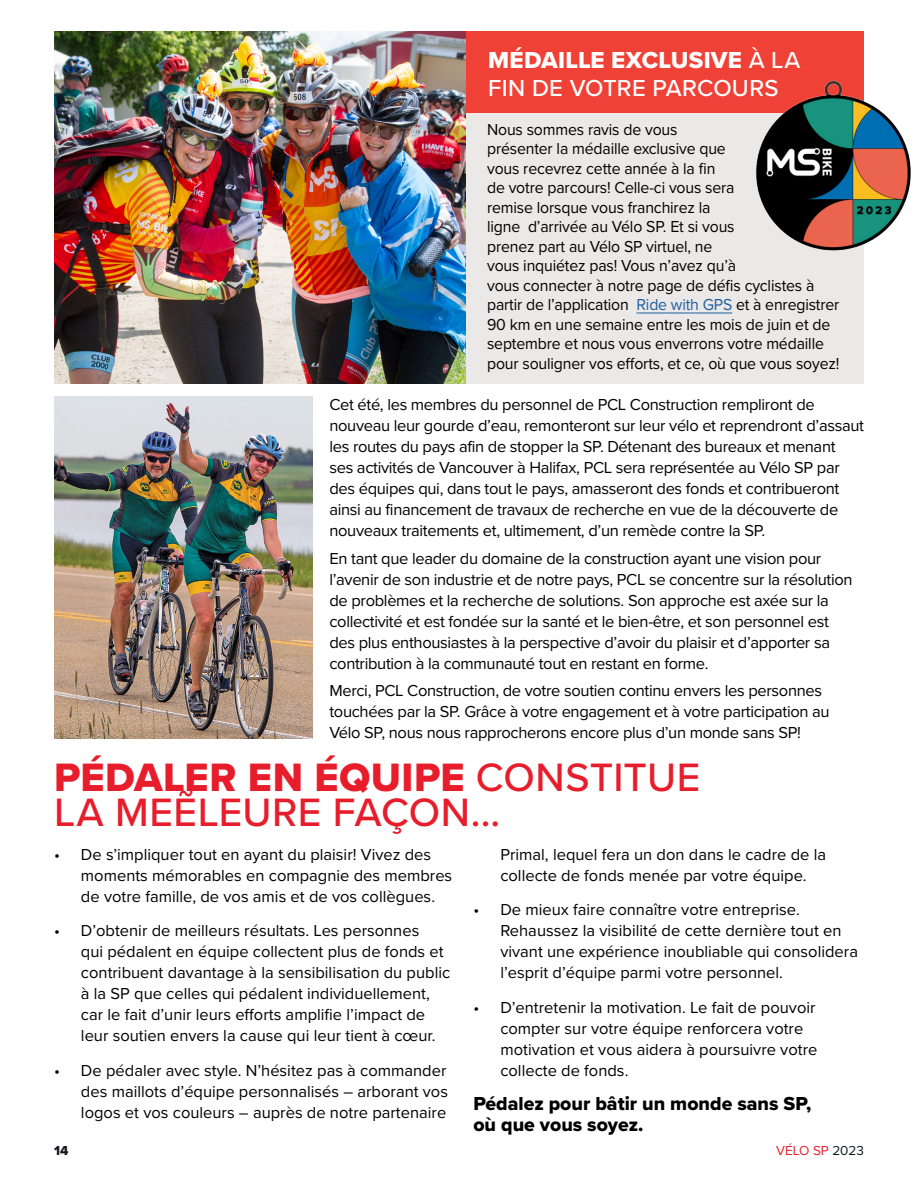
<style>
.page{position:relative;width:918px;height:1188px;background:#fff}
.page>*{position:absolute;margin:0;border:0;box-sizing:border-box;transform-origin:0 0}
.t1{font:41.1px "Proxima Nova Extrabld";letter-spacing:.01em;color:#e81d2c}
.t2{font:500 41.1px "Proxima Nova";letter-spacing:.01em;color:#e81d2c}
.t3{font:24px "Proxima Nova Extrabld";letter-spacing:.01em;color:#fff}
.t4{font:500 24px "Proxima Nova";letter-spacing:.01em;color:#fff}
.t5{font:19.5px/21px "Proxima Nova Extrabld";color:#000}
.t6{font:16.5px/21px "Proxima Nova";letter-spacing:-.01em;color:#000}
.t7{font:16.5px/19.5px "Proxima Nova";letter-spacing:-.01em;color:#000;scale:.96 1}
.t8{font:13.5px "Proxima Nova";color:#e81d2c}
.t9{font:13.5px "Proxima Nova Extrabld";color:#111921}
.s1{font-family:"Proxima Nova";font-weight:500}
.s2{color:#215e9e}
.s3{color:#111921}
</style>
<div class="page">
<div style="left:465px;top:110px;width:399px;height:273px;background:#eae9e8"></div>
<div style="left:465px;top:31px;width:399px;height:82px;background:#ef4135"></div>
<img style="left:54px;top:31px;width:411px;height:352px">
<hr style="left:636px;top:313px;width:96px;height:1px;background:#215e9e">
<img style="left:756px;top:80px;width:155px;height:171px">
<img style="left:54px;top:397px;width:258px;height:341px">
<h2 class="t3" style="left:488px;top:42px;width:314px">MÉDAILLE EXCLUSIVE <span class="s1">À LA</span></h2>
<h2 class="t4" style="left:488px;top:70px;width:292px">FIN DE VOTRE PARCOURS</h2>
<p class="t7" style="left:487px;top:119px;width:369px">Nous sommes ravis de vous<br>présenter la médaille exclusive que<br>vous recevrez cette année à la fin<br>de votre parcours! Celle-ci vous sera<br>remise lorsque vous franchirez la<br>ligne d’arrivée au Vélo SP. Et si vous<br>prenez part au Vélo SP virtuel, ne<br>vous inquiétez pas! Vous n’avez qu’à<br>vous connecter à notre page de défis cyclistes à partir de l’application <span class="s2">Ride with GPS</span> et à enregistrer 90 km en une semaine entre les mois de juin et de septembre et nous vous enverrons votre médaille pour souligner vos efforts, et ce, où que vous soyez!</p>
<p class="t6" style="left:329px;top:393px;width:536px">Cet été, les membres du personnel de PCL Construction rempliront de nouveau leur gourde d’eau, remonteront sur leur vélo et reprendront d’assaut les routes du pays afin de stopper la SP. Détenant des bureaux et menant<br>ses activités de Vancouver à Halifax, PCL sera représentée au Vélo SP par des équipes qui, dans tout le pays, amasseront des fonds et contribueront ainsi au financement de travaux de recherche en vue de la découverte de nouveaux traitements et, ultimement, d’un remède contre la SP.</p>
<p class="t6" style="left:329px;top:547px;width:525px">En tant que leader du domaine de la construction ayant une vision pour l’avenir de son industrie et de notre pays, PCL se concentre sur la résolution de problèmes et la recherche de solutions. Son approche est axée sur la collectivité et est fondée sur la santé et le bien-être, et son personnel est des plus enthousiastes à la perspective d’avoir du plaisir et d’apporter sa contribution à la communauté tout en restant en forme.</p>
<p class="t6" style="left:329px;top:680px;width:502px">Merci, PCL Construction, de votre soutien continu envers les personnes touchées par la SP. Grâce à votre engagement et à votre participation au<br>Vélo SP, nous nous rapprocherons encore plus d’un monde sans SP!</p>
<h1 class="t1" style="left:54px;top:747px;width:648px">PÉDALER EN ÉQUIPE <span class="s1">CONSTITUE</span></h1>
<h1 class="t2" style="left:54px;top:782px;width:448px">LA MEILLEURE FAÇON...</h1>
<p class="t6" style="left:81px;top:843px;width:373px;text-indent:-27px">• De s’impliquer tout en ayant du plaisir! Vivez des moments mémorables en compagnie des membres de votre famille, de vos amis et de vos collègues.</p>
<p class="t6" style="left:81px;top:919px;width:371px;text-indent:-27px">• D’obtenir de meilleurs résultats. Les personnes<br>qui pédalent en équipe collectent plus de fonds et contribuent davantage à la sensibilisation du public à la SP que celles qui pédalent individuellement, car le fait d’unir leurs efforts amplifie l’impact de leur soutien envers la cause qui leur tient à cœur.</p>
<p class="t6" style="left:81px;top:1059px;width:369px;text-align:justify;text-indent:-27px">• De pédaler avec style. N’hésitez pas à commander des maillots d’équipe personnalisés – arborant vos logos et vos couleurs – auprès de notre partenaire</p>
<p class="t6" style="left:500px;top:843px;width:327px">Primal, lequel fera un don dans le cadre de la collecte de fonds menée par votre équipe.</p>
<p class="t6" style="left:500px;top:899px;width:359px;text-indent:-27px">• De mieux faire connaître votre entreprise.<br>Rehaussez la visibilité de cette dernière tout en vivant une expérience inoubliable qui consolidera l’esprit d’équipe parmi votre personnel.</p>
<p class="t6" style="left:500px;top:996px;width:319px;text-indent:-27px">• D’entretenir la motivation. Le fait de pouvoir compter sur votre équipe renforcera votre motivation et vous aidera à poursuivre votre collecte de fonds.</p>
<p class="t5" style="left:473px;top:1093px;width:340px">Pédalez pour bâtir un monde sans SP, où que vous soyez.</p>
<p class="t9" style="left:54px;top:1140px;width:16px">14</p>
<p class="t8" style="left:776px;top:1140px;width:89px">VÉLO SP <span class="s3">2023</span></p>
</div>
